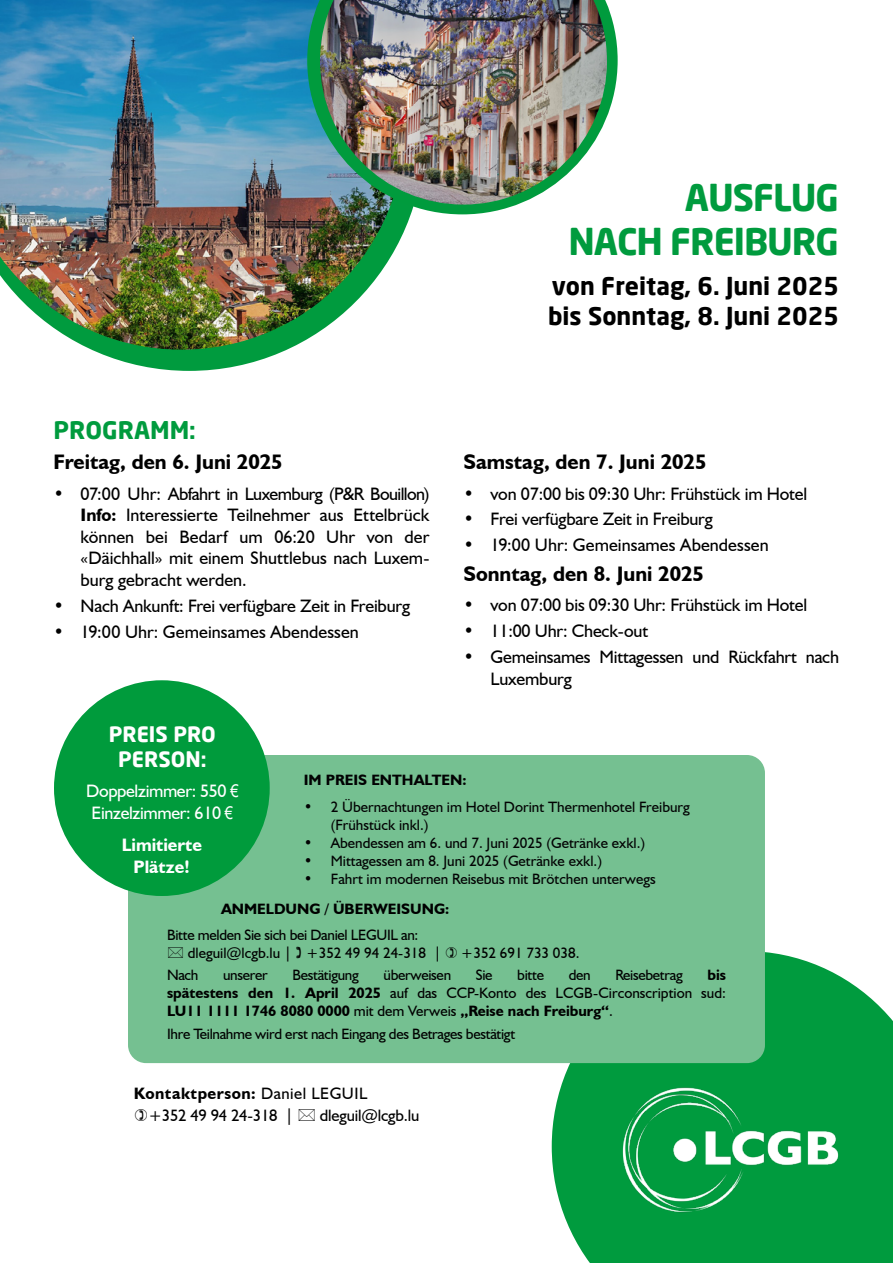
<style>
.page{position:relative;width:893px;height:1263px;background:#fff}
.page>*{position:absolute;margin:0;border:0;box-sizing:border-box;transform-origin:0 0}
.t1{font:700 36.3px/43.7px "Neo Sans";letter-spacing:-.03em;color:#009b3e;text-align:right}
.t2{font:700 24.15px/30px "Neo Sans";color:#000}
.t3{font:700 24px "Neo Sans";color:#009b3e}
.t4{font:700 21px "Humanist 521 BT";color:#000}
.t5{font:700 21px/25.2px "Neo Sans";color:#fff;text-align:center}
.t6{font:18px/21.6px "Humanist 521 BT";letter-spacing:-.01em;color:#000;text-align:justify}
.t7{font:18px/21.6px "Humanist 521 BT";letter-spacing:-.02em;color:#fff;text-align:center}
.t8{font:700 18px/21.6px "Humanist 521 BT";color:#fff;text-align:center}
.t9{font:16.5px/22.5px "Humanist 521 BT";letter-spacing:-.01em;color:#000}
.t10{font:15px/18px "Humanist 521 BT";color:#020203}
.t11{font:15px/18px "Humanist 521 BT";letter-spacing:-.02em;color:#000}
.t12{font:700 15px/18px "Humanist 521 BT";color:#000;text-align:justify}
.t13{font:700 15px "Humanist 521 BT";color:#020203}
.t14{font:15px "Humanist 521 BT";color:#000}
.s1{font-weight:700}
.s2{font-family:"Arial Narrow"}
.s3{font-weight:400}
</style>
<div class="page">
<svg style="left:552px;top:952px;width:341px;height:311px;background:#16a34f"></svg>
<div style="left:128px;top:755px;width:637px;height:308px;background:#75c091;border-radius:18px"></div>
<div style="left:54px;top:680px;width:216px;height:216px;background:#009b3c;border-radius:50%"></div>
<img style="left:621px;top:1086px;width:220px;height:126px">
<svg style="left:92px;top:214px;width:319px;height:157px"></svg>
<img style="left:0;top:0;width:405px;height:350px">
<img style="left:307px;top:0;width:311px;height:214px">
<img style="left:320px;top:0;width:287px;height:205px">
<h1 class="t1" style="left:569px;top:175px;width:272px">AUSFLUG<br>NACH FREIBURG</h1>
<h2 class="t2" style="left:548px;top:271px;width:292px">von Freitag, 6. Juni 2025 bis Sonntag, 8. Juni 2025</h2>
<h3 class="t3" style="left:54px;top:415px;width:144px">PROGRAMM:</h3>
<p class="t4" style="left:54px;top:449px;width:231px">Freitag, den 6. Juni 2025</p>
<p class="t6" style="left:81px;top:482px;width:350px;text-indent:-27px">• 07:00 Uhr: Abfahrt in Luxemburg (P&amp;R Bouillon)<br><span class="s1">Info:</span> Interessierte Teilnehmer aus Ettelbrück können bei Bedarf um 06:20 Uhr von der «Däichhall» mit einem Shuttlebus nach Luxem&shy;burg gebracht werden.</p>
<p class="t6" style="left:54px;top:594px;width:358px">• Nach Ankunft: Frei verfügbare Zeit in Freiburg</p>
<p class="t6" style="left:54px;top:620px;width:307px">• 19:00 Uhr: Gemeinsames Abendessen</p>
<p class="t4" style="left:463px;top:449px;width:244px">Samstag, den 7. Juni 2025</p>
<p class="t6" style="left:463px;top:482px;width:345px">• von 07:00 bis 09:30 Uhr: Frühstück im Hotel</p>
<p class="t6" style="left:463px;top:508px;width:251px">• Frei verfügbare Zeit in Freiburg</p>
<p class="t6" style="left:463px;top:534px;width:307px">• 19:00 Uhr: Gemeinsames Abendessen</p>
<p class="t4" style="left:463px;top:561px;width:242px">Sonntag, den 8. Juni 2025</p>
<p class="t6" style="left:463px;top:594px;width:345px">• von 07:00 bis 09:30 Uhr: Frühstück im Hotel</p>
<p class="t6" style="left:463px;top:620px;width:186px">• 11:00 Uhr: Check-out</p>
<p class="t6" style="left:490px;top:646px;width:350px;text-indent:-27px">• Gemeinsames Mittagessen und Rückfahrt nach<br>Luxemburg</p>
<p class="t5" style="left:109px;top:721px;width:109px">PREIS PRO<br>PERSON:</p>
<p class="t7" style="left:86px;top:780px;width:154px">Doppelzimmer: 550 <span class="s2">€<br></span>Einzelzimmer: 610 <span class="s2">€</span></p>
<p class="t8" style="left:122px;top:834px;width:82px">Limitierte<br>Plätze!</p>
<p class="t13" style="left:304px;top:771px;width:164px">IM PREIS ENTHALTEN:</p>
<p class="t10" style="left:331px;top:797px;width:361px;text-indent:-27px">• 2 Übernachtungen im Hotel Dorint Thermenhotel Freiburg (Frühstück inkl.)</p>
<p class="t10" style="left:304px;top:833px;width:343px">• Abendessen am 6. und 7. Juni 2025 (Getränke exkl.)</p>
<p class="t10" style="left:304px;top:851px;width:300px">• Mittagessen am 8. Juni 2025 (Getränke exkl.)</p>
<p class="t10" style="left:304px;top:869px;width:353px">• Fahrt im modernen Reisebus mit Brötchen unterwegs</p>
<p class="t12" style="left:221px;top:899px;width:230px">ANMELDUNG / ÜBERWEISUNG:</p>
<p class="t11" style="left:188px;top:926px;width:255px;text-indent:-21px">Bitte melden Sie sich bei Daniel LEGUIL an: dleguil@lcgb.lu | +352 49 94 24-318 |</p>
<p class="t14" style="left:461px;top:944px;width:120px">+352 691 733 038.</p>
<p class="t11" style="left:167px;top:966px;width:33px">Nach</p>
<p class="t11" style="left:223px;top:966px;width:46px">unserer</p>
<p class="t11" style="left:292px;top:966px;width:68px">Bestätigung</p>
<p class="t11" style="left:383px;top:966px;width:69px">überweisen</p>
<p class="t11" style="left:476px;top:966px;width:18px">Sie</p>
<p class="t11" style="left:517px;top:966px;width:28px">bitte</p>
<p class="t11" style="left:569px;top:966px;width:23px">den</p>
<p class="t11" style="left:615px;top:966px;width:69px">Reisebetrag</p>
<p class="t12" style="left:167px;top:966px;width:560px;text-indent:540px">bis spätestens den 1. April 2025 <span class="s3">auf das CCP-Konto des LCGB-Circonscription sud:<br></span>LU11 1111 1746 8080 0000 <span class="s3">mit dem Verweis</span> „Reise nach Freiburg“<span class="s3">.</span></p>
<p class="t11" style="left:167px;top:1024px;width:350px">Ihre Teilnahme wird erst nach Eingang des Betrages bestätigt</p>
<p class="t9" style="left:148px;top:1081px;width:221px;text-indent:-15px"><span class="s1">Kontaktperson:</span> Daniel LEGUIL +352 49 94 24-318 |</p>
<p class="t9" style="left:320px;top:1104px;width:101px">dleguil@lcgb.lu</p>
</div>
